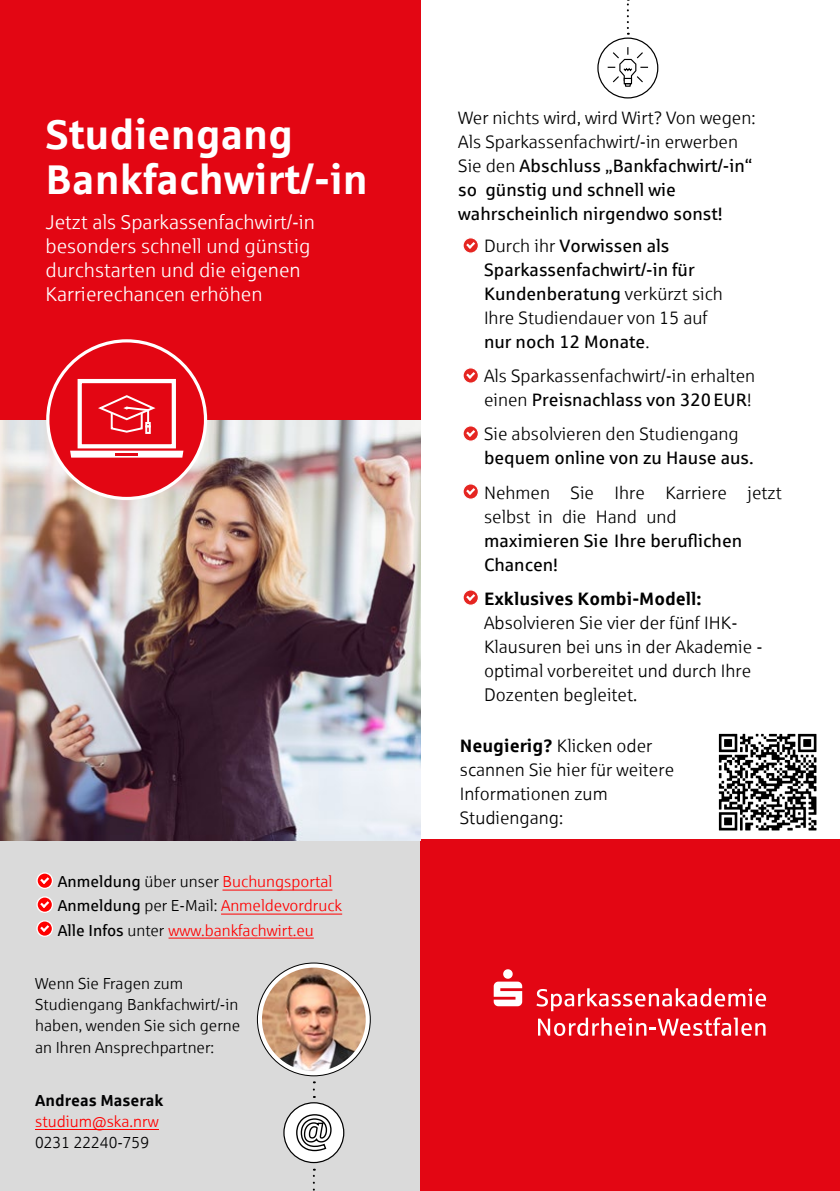
<style>
.page{position:relative;width:840px;height:1191px;background:#fff}
.page>*{position:absolute;margin:0;border:0;box-sizing:border-box;transform-origin:0 0}
.t1{font:700 41.6px/44.6px "Sparkasse Rg";color:#fff}
.t2{font:20px/24px "Sparkasse Lt";color:#fff}
.t3{font:18px/24px "Sparkasse Rg";color:#000}
.t4{font:18px/24px "Sparkasse Lt";color:#000}
.t5{font:18px/24px "Sparkasse Lt";color:#000}
.t6{font:700 18px "Sparkasse Rg";color:#000}
.t7{font:16px/24px "Sparkasse Lt";color:#f00}
.t8{font:16px/21.2px "Sparkasse Lt";color:#000}
.t9{font:16px "Sparkasse Lt";color:#f00}
.t10{font:700 16px "Sparkasse Rg";color:#020203}
.t11{font:16px "Sparkasse Lt";color:#020203}
.s1{font-style:inherit}
.s2{font-family:"Sparkasse Rg";color:#000}
.s3{color:#000}
.s4{font-family:"Sparkasse Lt"}
.s5{font-family:"Sparkasse Rg";font-weight:700}
</style>
<div class="page">
<div style="left:0;top:839px;width:420px;height:352px;background:#dadada"></div>
<div style="left:0;top:0;width:420px;height:420px;background:#e30613"></div>
<div style="left:420px;top:839px;width:419px;height:352px;background:#e30613"></div>
<img style="left:0;top:421px;width:420px;height:419px">
<svg style="left:493px;top:969px;width:29px;height:37px"></svg>
<svg style="left:536px;top:988px;width:229px;height:23px"></svg>
<svg style="left:538px;top:1017px;width:227px;height:19px"></svg>
<div style="left:48px;top:341px;width:157px;height:157px;background:#e30613;border-radius:50%"></div>
<div style="left:46px;top:339px;width:161px;height:161px;border:3px solid #fff;border-radius:50%"></div>
<div style="left:78px;top:379px;width:98px;height:69px;border:4px solid #fff"></div>
<svg style="left:70px;top:450px;width:113px;height:7px"></svg>
<svg style="left:98px;top:395px;width:57px;height:38px"></svg>
<div style="left:145px;top:425px;width:6px;height:9px;border:2px solid #fff"></div>
<hr style="left:115px;top:452px;width:23px;height:3px;background:#e30613">
<svg style="left:463px;top:238px;width:15px;height:15px"></svg>
<svg style="left:463px;top:368px;width:15px;height:15px"></svg>
<svg style="left:463px;top:426px;width:15px;height:15px"></svg>
<svg style="left:463px;top:484px;width:15px;height:15px"></svg>
<div style="left:597px;top:38px;width:61px;height:60px;border:1px solid #000;border-radius:50%"></div>
<svg style="left:607px;top:47px;width:40px;height:40px"></svg>
<svg style="left:626px;top:0;width:2px;height:35px"></svg>
<hr style="left:35px;top:1129px;width:124px;height:1px;background:#f00">
<hr style="left:222px;top:889px;width:110px;height:1px;background:#f00">
<hr style="left:221px;top:913px;width:121px;height:1px;background:#f00">
<hr style="left:168px;top:937px;width:145px;height:1px;background:#f00">
<svg style="left:36px;top:896px;width:17px;height:17px"></svg>
<svg style="left:36px;top:920px;width:17px;height:17px"></svg>
<svg style="left:36px;top:872px;width:17px;height:17px"></svg>
<div style="left:284px;top:1102px;width:59px;height:60px;background:#fff;border-radius:50%"></div>
<div style="left:283px;top:1102px;width:61px;height:61px;border:1px solid #000;border-radius:50%"></div>
<svg style="left:296px;top:1114px;width:36px;height:38px"></svg>
<svg style="left:257px;top:963px;width:113px;height:112px"></svg>
<img style="left:262px;top:967px;width:103px;height:104px;border-radius:52px">
<svg style="left:313px;top:1168px;width:2px;height:23px"></svg>
<svg style="left:463px;top:590px;width:15px;height:15px"></svg>
<img style="left:718px;top:733px;width:98px;height:98px">
<h1 class="t1" style="left:45px;top:111px;width:324px">Studiengang<br>Bankfachwirt/-in</h1>
<p class="t2" style="left:45px;top:210px;width:271px">Jetzt als Sparkassenfachwirt/-in besonders schnell und günstig durchstarten und die <span class="s1">eigenen<br></span>Karrierechancen erhöhen</p>
<p class="t7" style="left:58px;top:869px;width:285px"><span class="s2">Anmeldung</span> <span class="s3">über unser</span> Buchungsportal<br><span class="s2">Anmeldung</span> <span class="s3">per E-Mail:</span> Anmeldevordruck<br><span class="s2">Alle Infos</span> <span class="s3">unter</span> www.bankfachwirt.eu</p>
<p class="t8" style="left:35px;top:972px;width:206px">Wenn Sie Fragen zum<br>Studiengang Bankfachwirt/-in haben, wenden Sie sich gerne an Ihren Ansprechpartner:</p>
<p class="t10" style="left:35px;top:1089px;width:130px">Andreas Maserak</p>
<p class="t9" style="left:35px;top:1111px;width:125px">studium@ska.nrw</p>
<p class="t11" style="left:35px;top:1132px;width:115px">0231 22240-759</p>
<p class="t4" style="left:458px;top:106px;width:299px">Wer nichts wird, wird Wirt? Von wegen:<br>Als Sparkassenfachwirt/-in erwerben</p>
<p class="t3" style="left:458px;top:154px;width:295px"><span class="s4">Sie den</span> Abschluss „Bankfachwirt/-in“ so günstig und schnell wie wahrscheinlich nirgendwo sonst!</p>
<p class="t3" style="left:484px;top:234px;width:240px"><span class="s4">Durch ihr</span> Vorwissen als<br>Sparkassenfachwirt/-in für<br>Kundenberatung <span class="s4">verkürzt sich</span></p>
<p class="t4" style="left:484px;top:306px;width:225px">Ihre Studiendauer von 15 auf</p>
<p class="t3" style="left:484px;top:330px;width:167px">nur noch 12 Monate<span class="s4">.</span></p>
<p class="t4" style="left:484px;top:364px;width:273px">Als Sparkassenfachwirt/-in erhalten</p>
<p class="t3" style="left:484px;top:388px;width:269px"><span class="s4">einen</span> Preisnachlass von 320EUR<span class="s4">!</span></p>
<p class="t4" style="left:484px;top:422px;width:256px">Sie absolvieren den Studiengang</p>
<p class="t3" style="left:484px;top:446px;width:271px">bequem online von zu Hause aus.</p>
<p class="t4" style="left:484px;top:480px;width:299px">Nehmen Sie Ihre Karriere jetzt selbst in die Hand und</p>
<p class="t3" style="left:484px;top:528px;width:259px">maximieren Sie Ihre beruflichen<br>Chancen!</p>
<p class="t6" style="left:484px;top:587px;width:219px">Exklusives Kombi-Modell:</p>
<p class="t5" style="left:484px;top:610px;width:280px">Absolvieren Sie vier der fünf IHK-<br>Klausuren bei uns in der Akademie - optimal vorbereitet und durch Ihre<br>Dozenten begleitet.</p>
<p class="t5" style="left:459px;top:733px;width:216px"><span class="s5">Neugierig?</span> Klicken oder scannen Sie hier für weitere<br>Informationen zum<br>Studiengang:</p>
</div>
